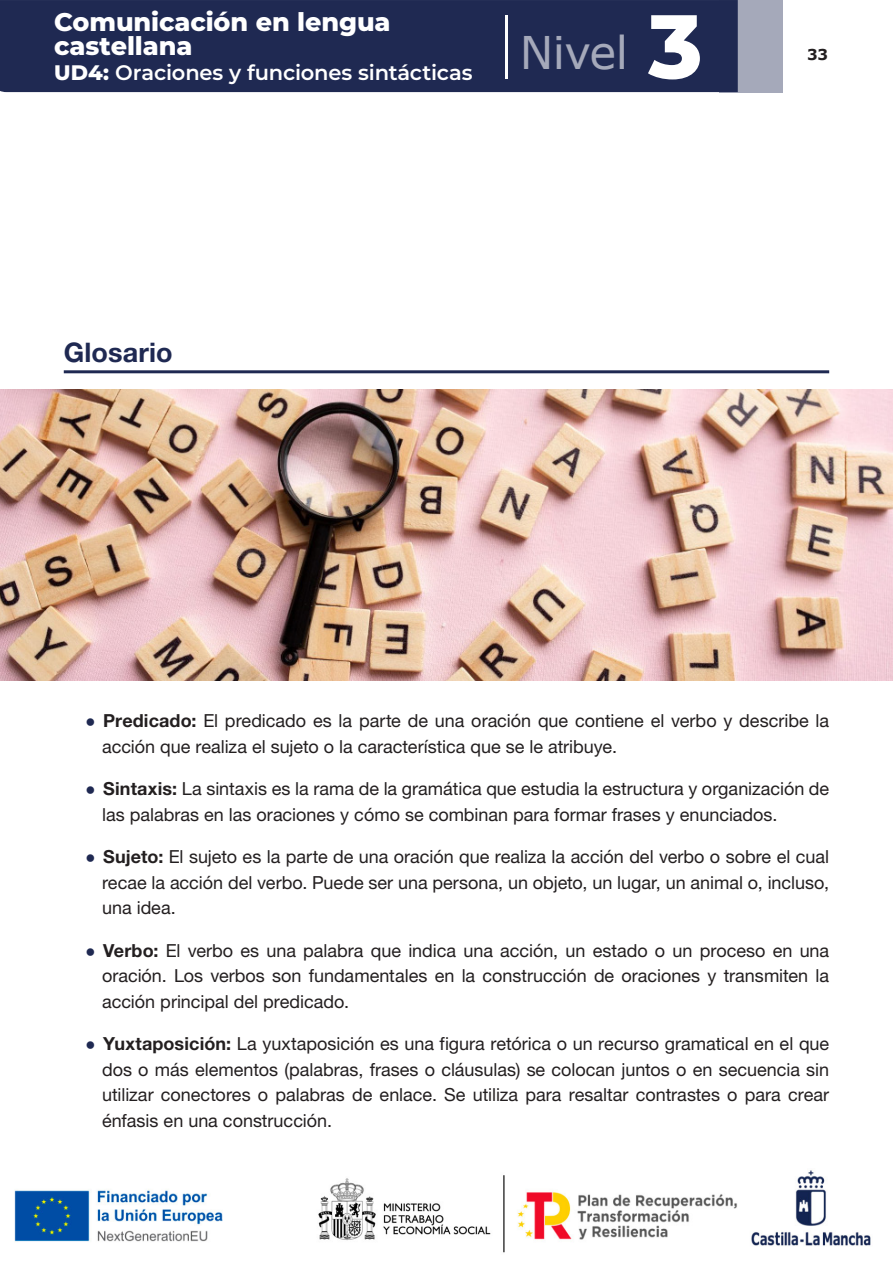
<style>
.page{position:relative;width:893px;height:1263px;background:#fff}
.page>*{position:absolute;margin:0;border:0;box-sizing:border-box;transform-origin:0 0}
.t1{font:45px "Verdana";letter-spacing:-.015em;color:#a5a9ba}
._1__TITULO{font:27px "Helvetica Neue LT 75 Bd";letter-spacing:.005em;color:#1f2952}
.t2{font:800 25.5px/24px "Montserrat";letter-spacing:-.005em;color:#fff}
.t3{font:600 21px "Montserrat";letter-spacing:-.01em;color:#fff}
.t4{font:18px/25.5px "Helvetica Neue LT 55 Rm";color:#231f20;text-align:justify}
.t5{font:700 15px "Verdana";color:#231f20}
.s1{font-weight:800}
.s2{font-family:"Montserrat";font-weight:800;font-size:90px;color:#fff}
.s3{font-family:"Verdana";font-weight:700;font-size:15px;color:#1f2952}
.s4{font-family:"Helvetica Neue LT 75 Bd"}
</style>
<div class="page">
<div style="left:719px;top:0;width:63px;height:92px;background:#a5a9ba"></div>
<div style="left:0;top:0;width:738px;height:92px;background:#1f2952"></div>
<hr style="left:505px;top:16px;width:2px;height:63px;background:#fff">
<img style="left:14px;top:1170px;width:857px;height:83px">
<hr style="left:64px;top:370px;width:765px;height:3px;background:#1f2952">
<img style="left:0;top:389px;width:893px;height:292px">
<h3 class="t2" style="left:54px;top:8px;width:338px">Comunicación en lengua castellana</h3>
<p class="t3" style="left:54px;top:58px;width:420px"><span class="s1">UD4:</span> Oraciones y funciones sintácticas</p>
<h1 class="t1" style="left:520px;top:22px;width:184px">Nivel <span class="s2">3</span></h1>
<p class="_1__TITULO" style="left:64px;top:335px;width:110px">Glosario</p>
<p class="t5" style="left:807px;top:44px;width:23px">33</p>
<p class="t4" style="left:102px;top:708px;width:728px;text-indent:-17px"><span class="s3">•</span> <span class="s4">Predicado:</span> El predicado es la parte de una oración que contiene el verbo y describe la acción que realiza el sujeto o la característica que se le atribuye.</p>
<p class="t4" style="left:102px;top:776px;width:729px;text-indent:-17px"><span class="s3">•</span> <span class="s4">Sintaxis:</span> La sintaxis es la rama de la gramática que estudia la estructura y organización de las palabras en las oraciones y cómo se combinan para formar frases y enunciados.</p>
<p class="t4" style="left:102px;top:844px;width:729px;text-indent:-17px"><span class="s3">•</span> <span class="s4">Sujeto:</span> El sujeto es la parte de una oración que realiza la acción del verbo o sobre el cual recae la acción del verbo. Puede ser una persona, un objeto, un lugar, un animal o, incluso, una idea.</p>
<p class="t4" style="left:102px;top:937px;width:729px;text-indent:-17px"><span class="s3">•</span> <span class="s4">Verbo:</span> El verbo es una palabra que indica una acción, un estado o un proceso en una oración. Los verbos son fundamentales en la construcción de oraciones y transmiten la acción principal del predicado.</p>
<p class="t4" style="left:102px;top:1031px;width:729px;text-indent:-17px"><span class="s3">•</span> <span class="s4">Yuxtaposición:</span> La yuxtaposición es una figura retórica o un recurso gramatical en el que dos o más elementos (palabras, frases o cláusulas) se colocan juntos o en secuencia sin utilizar conectores o palabras de enlace. Se utiliza para resaltar contrastes o para crear énfasis en una construcción.</p>
</div>
